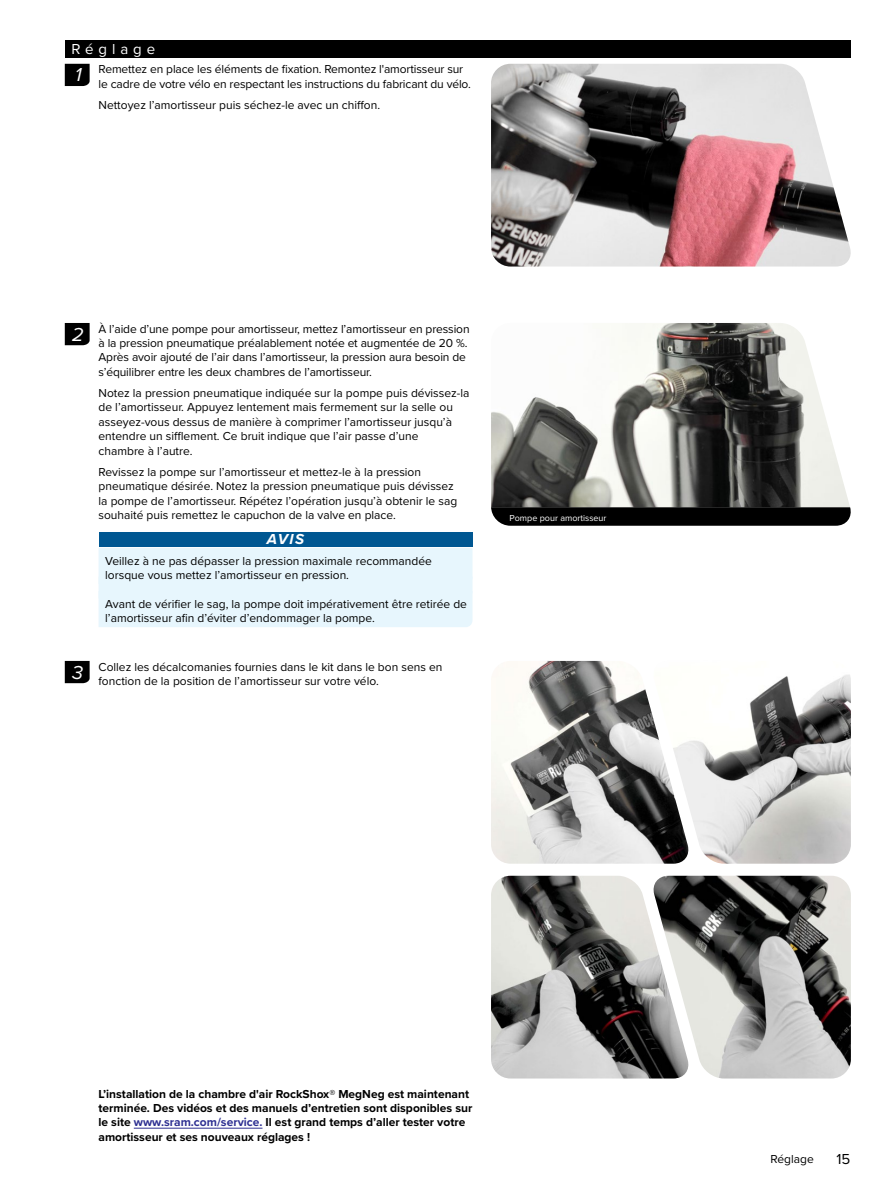
<style>
.page{position:relative;width:891px;height:1188px;background:#fff}
.page>*{position:absolute;margin:0;border:0;box-sizing:border-box;transform-origin:0 0}
.t1{font:italic 19.5px "Proxima Nova";color:#fff}
.t2{font:15px "Proxima Nova";letter-spacing:.33em;color:#fff}
.t3{font:italic 700 15px "Proxima Nova";color:#fff}
.t4{font:15px "Proxima Nova";color:#000}
.t5{font:12px/14.4px "Proxima Nova";color:#000}
.t6{font:700 12px/14.4px "Proxima Nova";color:#000}
.t7{font:9px "Proxima Nova";color:#fff}
.s1{font-weight:400}
.s2{color:#2e3092}
</style>
<div class="page">
<div style="left:65px;top:40px;width:785px;height:18px;background:#000"></div>
<div style="left:99px;top:532px;width:373px;height:15px;background:#005792"></div>
<div style="left:99px;top:548px;width:373px;height:79px;background:#e7f6fd"></div>
<hr style="left:134px;top:1128px;width:129px;height:1px;background:#2e3092">
<svg style="left:65px;top:64px;width:25px;height:22px"></svg>
<img style="left:491px;top:64px;width:360px;height:203px">
<svg style="left:491px;top:507px;width:360px;height:19px;background:#0b0b0b"></svg>
<img style="left:491px;top:323px;width:359px;height:184px">
<svg style="left:65px;top:323px;width:25px;height:22px"></svg>
<img style="left:491px;top:661px;width:160px;height:203px">
<img style="left:651px;top:675px;width:200px;height:189px">
<img style="left:491px;top:876px;width:160px;height:203px">
<img style="left:651px;top:876px;width:200px;height:203px">
<svg style="left:65px;top:661px;width:25px;height:22px"></svg>
<p class="t2" style="left:72px;top:38px;width:85px">Réglage</p>
<p class="t5" style="left:99px;top:62px;width:374px">Remettez en place les éléments de fixation. Remontez l'amortisseur sur le cadre de votre vélo en respectant les instructions du fabricant du vélo.</p>
<p class="t5" style="left:99px;top:97px;width:283px">Nettoyez l’amortisseur puis séchez-le avec un chiffon.</p>
<h1 class="t1" style="left:75px;top:60px;width:8px">1</h1>
<h1 class="t1" style="left:72px;top:320px;width:13px">2</h1>
<h1 class="t1" style="left:72px;top:658px;width:12px">3</h1>
<p class="t5" style="left:99px;top:321px;width:373px">À l’aide d’une pompe pour amortisseur, mettez l’amortisseur en pression à la pression pneumatique préalablement notée et augmentée de 20 %.<br>Après avoir ajouté de l’air dans l’amortisseur, la pression aura besoin de s’équilibrer entre les deux chambres de l’amortisseur.</p>
<p class="t5" style="left:99px;top:385px;width:372px">Notez la pression pneumatique indiquée sur la pompe puis dévissez-la de l’amortisseur. Appuyez lentement mais fermement sur la selle ou asseyez-vous dessus de manière à comprimer l’amortisseur jusqu’à entendre un sifflement. Ce bruit indique que l’air passe d’une<br>chambre à l’autre.</p>
<p class="t5" style="left:99px;top:464px;width:360px">Revissez la pompe sur l’amortisseur et mettez-le à la pression pneumatique désirée. Notez la pression pneumatique puis dévissez la pompe de l’amortisseur. Répétez l’opération jusqu’à obtenir le sag souhaité puis remettez le capuchon de la valve en place.</p>
<p class="t3" style="left:267px;top:528px;width:39px">AVIS</p>
<p class="t5" style="left:105px;top:553px;width:328px">Veillez à ne pas dépasser la pression maximale recommandée lorsque vous mettez l’amortisseur en pression.</p>
<p class="t5" style="left:105px;top:596px;width:363px">Avant de vérifier le sag, la pompe doit impérativement être retirée de l’amortisseur afin d’éviter d’endommager la pompe.</p>
<p class="t5" style="left:99px;top:659px;width:345px">Collez les décalcomanies fournies dans le kit dans le bon sens en fonction de la position de l’amortisseur sur votre vélo.</p>
<p class="t7" style="left:510px;top:511px;width:98px">Pompe pour amortisseur</p>
<p class="t6" style="left:99px;top:1086px;width:375px">L’installation de la chambre d'air RockShox<span class="s1">®</span> MegNeg est maintenant terminée. Des vidéos et des manuels d’entretien sont disponibles sur le site <span class="s2">www.sram.com/service.</span> Il est grand temps d’aller tester votre amortisseur et ses nouveaux réglages !</p>
<p class="t5" style="left:771px;top:1151px;width:45px">Réglage</p>
<p class="t4" style="left:837px;top:1148px;width:15px">15</p>
</div>
